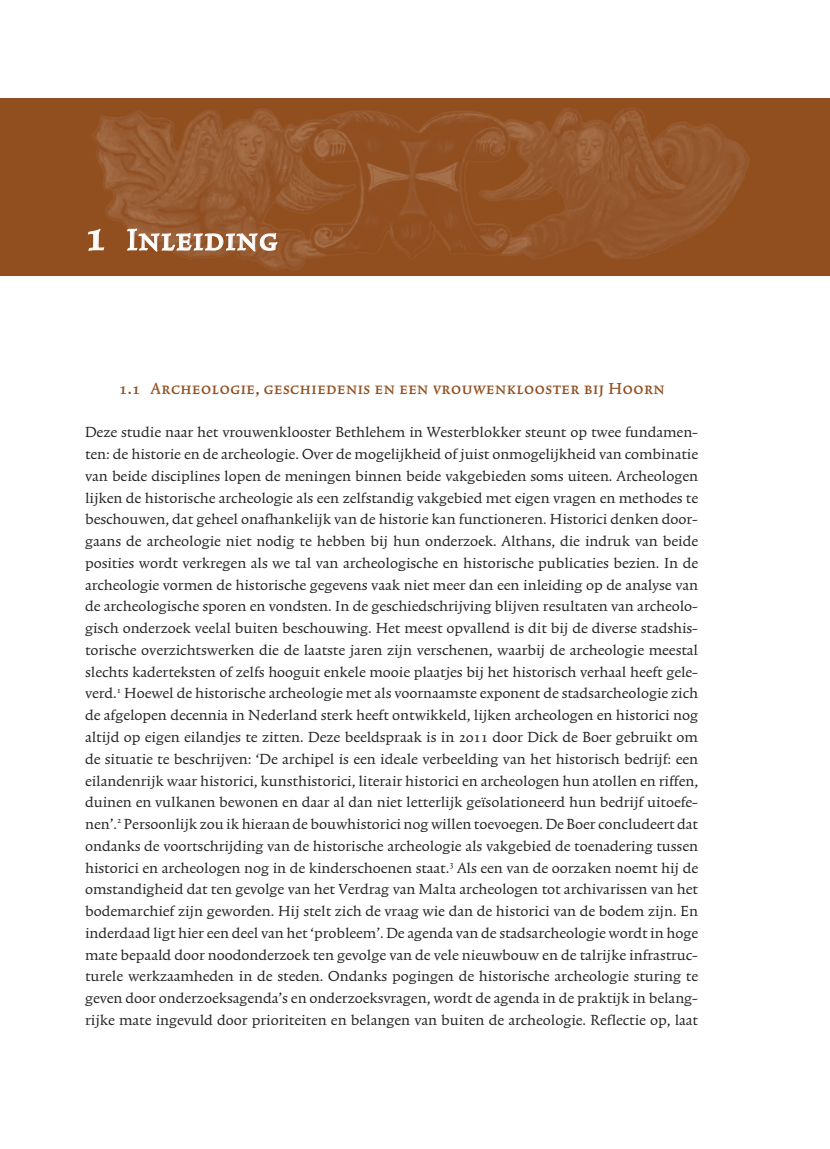
<style>
.page{position:relative;width:830px;height:1149px;background:#fff}
.page>*{position:absolute;margin:0;border:0;box-sizing:border-box;transform-origin:0 0}
.t1{font:35.25px "Trinite No 1 Med Wid Exp";letter-spacing:.04em;color:#fff}
.t2{font:18.75px "Trinite No 1 Med Wid Exp";letter-spacing:.03em;color:#914e1e}
.t3{font:17.25px/21.8px "Trinite No 1 Rom Wid";color:#231f20;text-align:justify}
.s1{font-size:48.75px}
</style>
<div class="page">
<div style="left:0;top:98px;width:829px;height:177px;background:#914e1e"></div>
<img style="left:87px;top:108px;width:662px;height:162px">
<svg style="left:88px;top:229px;width:16px;height:22px"></svg>
<svg style="left:127px;top:185px;width:150px;height:91px"></svg>
<h1 class="t1" style="left:85px;top:221px;width:194px"><span class="s1">1</span> Inleiding</h1>
<p class="t2" style="left:119px;top:378px;width:547px">1.1 Archeologie, geschiedenis en een vrouwenklooster bij Hoorn</p>
<p class="t3" style="left:85px;top:422px;width:614px">Deze studie naar het vrouwenklooster Bethlehem in Westerblokker steunt op twee fundamen&shy;ten: de historie en de archeologie. Over de mogelijkheid of juist onmogelijkheid van combinatie van beide disciplines lopen de meningen binnen beide vakgebieden soms uiteen. Archeologen lijken de historische archeologie als een zelfstandig vakgebied met eigen vragen en methodes te beschouwen, dat geheel onafhankelijk van de historie kan functioneren. Historici denken door&shy;gaans de archeologie niet nodig te hebben bij hun onderzoek. Althans, die indruk van beide posities wordt verkregen als we tal van archeologische en historische publicaties bezien. In de archeologie vormen de historische gegevens vaak niet meer dan een inleiding op de analyse van de archeologische sporen en vondsten. In de geschiedschrijving blijven resultaten van archeolo&shy;gisch onderzoek veelal buiten beschouwing. Het meest opvallend is dit bij de diverse stadshis&shy;torische overzichtswerken die de laatste jaren zijn verschenen, waarbij de archeologie meestal slechts kaderteksten of zelfs hooguit enkele mooie plaatjes bij het historisch verhaal heeft gele&shy;verd.<sup>1</sup> Hoewel de historische archeologie met als voornaamste exponent de stadsarcheologie zich de afgelopen decennia in Nederland sterk heeft ontwikkeld, lijken archeologen en historici nog altijd op eigen eilandjes te zitten. Deze beeldspraak is in 2011 door Dick de Boer gebruikt om de situatie te beschrijven: ‘De archipel is een ideale verbeelding van het historisch bedrijf: een eilandenrijk waar historici, kunsthistorici, literair historici en archeologen hun atollen en riffen, duinen en vulkanen bewonen en daar al dan niet letterlijk geïsolationeerd hun bedrijf uitoefe&shy;nen’.<sup>2</sup> Persoonlijk zou ik hieraan de bouwhistorici nog willen toevoegen. De Boer concludeert dat ondanks de voortschrijding van de historische archeologie als vakgebied de toenadering tussen historici en archeologen nog in de kinderschoenen staat.<sup>3</sup> Als een van de oorzaken noemt hij de omstandigheid dat ten gevolge van het Verdrag van Malta archeologen tot archivarissen van het bodemarchief zijn geworden. Hij stelt zich de vraag wie dan de historici van de bodem zijn. En inderdaad ligt hier een deel van het ‘probleem’. De agenda van de stadsarcheologie wordt in hoge mate bepaald door noodonderzoek ten gevolge van de vele nieuwbouw en de talrijke infrastruc&shy;turele werkzaamheden in de steden. Ondanks pogingen de historische archeologie sturing te geven door onderzoeksagenda’s en onderzoeksvragen, wordt de agenda in de praktijk in belang&shy;rijke mate ingevuld door prioriteiten en belangen van buiten de archeologie. Reflectie op, laat</p>
</div>
